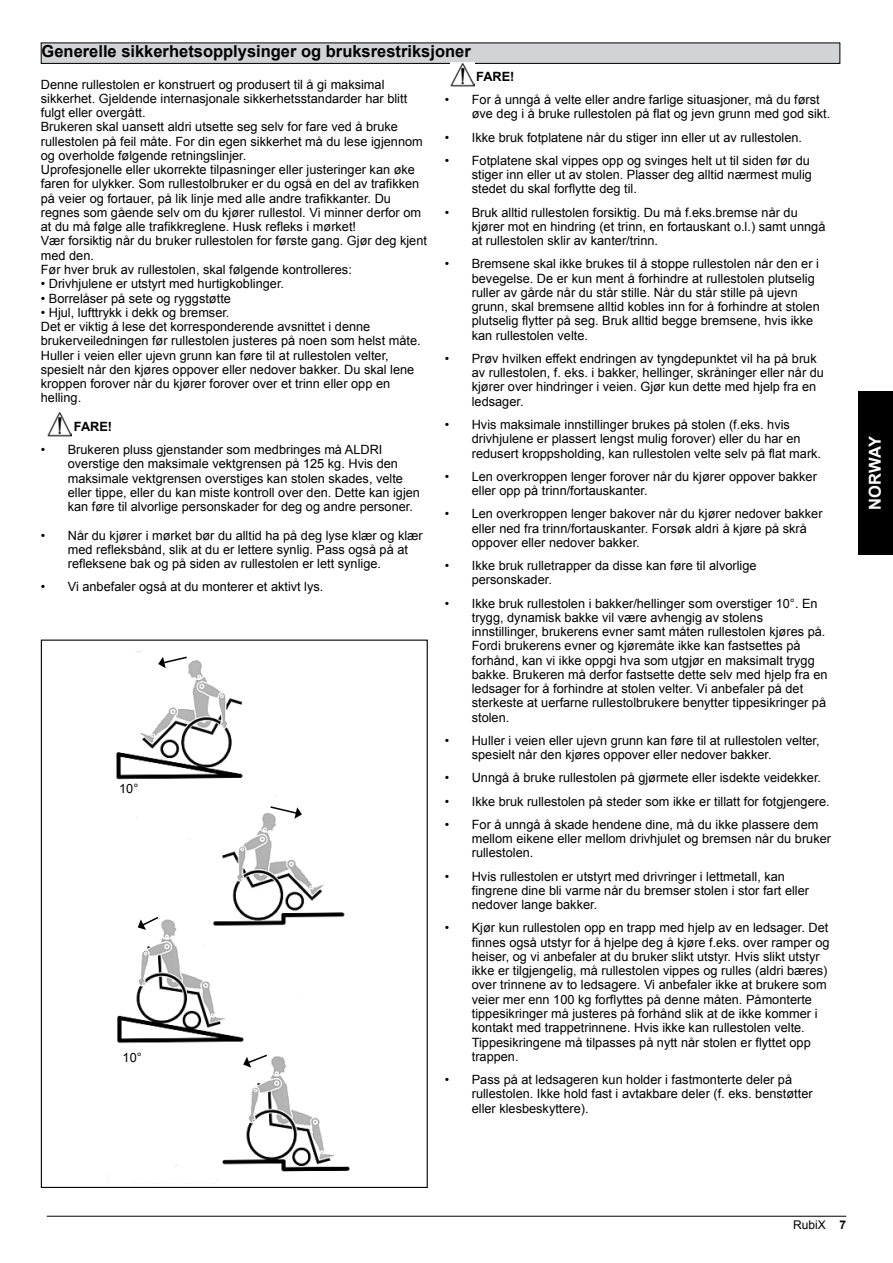
<style>
.page{position:relative;width:893px;height:1263px;background:#fff}
.page>*{position:absolute;margin:0;border:0;box-sizing:border-box;transform-origin:0 0}
.t1{font:700 16.5px "Arial";color:#000}
.t2{font:700 16.5px "Arial";color:#fff}
.t3{font:12.75px/14.2px "Arial";color:#000}
.t4{font:700 12.75px "Arial";color:#000}
.t5{font:12px "Arial";color:#000}
.s1{font-weight:700}
</style>
<div class="page">
<hr style="left:47px;top:1216px;width:799px;height:1px;background:#000">
<div style="left:859px;top:391px;width:34px;height:164px;background:#000"></div>
<div style="left:41px;top:43px;width:799px;height:20px;background:#d1d3d4"></div>
<div style="left:41px;top:43px;width:799px;height:21px;border:1px solid #000"></div>
<img style="left:107px;top:660px;width:243px;height:524px">
<svg style="left:158px;top:656px;width:30px;height:12px"></svg>
<svg style="left:269px;top:805px;width:33px;height:14px"></svg>
<svg style="left:138px;top:915px;width:22px;height:15px"></svg>
<svg style="left:243px;top:1053px;width:26px;height:15px"></svg>
<img style="left:48px;top:412px;width:23px;height:24px">
<img style="left:451px;top:62px;width:24px;height:25px">
<p class="t1" style="left:42px;top:40px;width:431px">Generelle sikkerhetsopplysinger og bruksrestriksjoner</p>
<p class="t3" style="left:41px;top:77px;width:388px">Denne rullestolen er konstruert og produsert til å gi maksimal sikkerhet. Gjeldende internasjonale sikkerhetsstandarder har blitt fulgt eller overgått.<br>Brukeren skal uansett aldri utsette seg selv for fare ved å bruke rullestolen på feil måte. For din egen sikkerhet må du lese igjennom og overholde følgende retningslinjer.<br>Uprofesjonelle eller ukorrekte tilpasninger eller justeringer kan øke faren for ulykker. Som rullestolbruker er du også en del av trafikken på veier og fortauer, på lik linje med alle andre trafikkanter. Du regnes som gående selv om du kjører rullestol. Vi minner derfor om at du må følge alle trafikkreglene. Husk refleks i mørket!<br>Vær forsiktig når du bruker rullestolen for første gang. Gjør deg kjent med den.<br>Før hver bruk av rullestolen, skal følgende kontrolleres:</p>
<p class="t3" style="left:41px;top:277px;width:245px">• Drivhjulene er utstyrt med hurtigkoblinger.</p>
<p class="t3" style="left:41px;top:291px;width:192px">• Borrelåser på sete og ryggstøtte</p>
<p class="t3" style="left:41px;top:305px;width:381px">• Hjul, lufttrykk i dekk og bremser.<br>Det er viktig å lese det korresponderende avsnittet i denne brukerveiledningen før rullestolen justeres på noen som helst måte.<br>Huller i veien eller ujevn grunn kan føre til at rullestolen velter, spesielt når den kjøres oppover eller nedover bakker. Du skal lene kroppen forover når du kjører forover over et trinn eller opp en helling.</p>
<p class="t4" style="left:74px;top:418px;width:40px">FARE!</p>
<p class="t3" style="left:68px;top:443px;width:354px;text-indent:-27px">• Brukeren pluss gjenstander som medbringes må ALDRI overstige den maksimale vektgrensen på 125 kg. Hvis den maksimale vektgrensen overstiges kan stolen skades, velte eller tippe, eller du kan miste kontroll over den. Dette kan igjen kan føre til alvorlige personskader for deg og andre personer.</p>
<p class="t3" style="left:68px;top:528px;width:356px;text-indent:-27px">• Når du kjører i mørket bør du alltid ha på deg lyse klær og klær med refleksbånd, slik at du er lettere synlig. Pass også på at refleksene bak og på siden av rullestolen er lett synlige.</p>
<p class="t3" style="left:41px;top:580px;width:284px">• Vi anbefaler også at du monterer et aktivt lys.</p>
<p class="t4" style="left:476px;top:68px;width:40px">FARE!</p>
<p class="t3" style="left:472px;top:93px;width:360px;text-indent:-27px">• For å unngå å velte eller andre farlige situasjoner, må du først øve deg i å bruke rullestolen på flat og jevn grunn med god sikt.</p>
<p class="t3" style="left:445px;top:130px;width:359px">• Ikke bruk fotplatene når du stiger inn eller ut av rullestolen.</p>
<p class="t3" style="left:472px;top:153px;width:342px;text-indent:-27px">• Fotplatene skal vippes opp og svinges helt ut til siden før du stiger inn eller ut av stolen. Plasser deg alltid nærmest mulig stedet du skal forflytte deg til.</p>
<p class="t3" style="left:472px;top:205px;width:355px;text-indent:-27px">• Bruk alltid rullestolen forsiktig. Du må f.eks.bremse når du kjører mot en hindring (et trinn, en fortauskant o.l.) samt unngå at rullestolen sklir av kanter/trinn.</p>
<p class="t3" style="left:472px;top:257px;width:349px;text-indent:-27px">• Bremsene skal ikke brukes til å stoppe rullestolen når den er i bevegelse. De er kun ment å forhindre at rullestolen plutselig ruller av gårde når du står stille. Når du står stille på ujevn grunn, skal bremsene alltid kobles inn for å forhindre at stolen plutselig flytter på seg. Bruk alltid begge bremsene, hvis ikke kan rullestolen velte.</p>
<p class="t3" style="left:472px;top:351px;width:354px;text-indent:-27px">• Prøv hvilken effekt endringen av tyngdepunktet vil ha på bruk av rullestolen, f. eks. i bakker, hellinger, skråninger eller når du kjører over hindringer i veien. Gjør kun dette med hjelp fra en ledsager.</p>
<p class="t3" style="left:472px;top:417px;width:351px;text-indent:-27px">• Hvis maksimale innstillinger brukes på stolen (f.eks. hvis drivhjulene er plassert lengst mulig forover) eller du har en redusert kroppsholding, kan rullestolen velte selv på flat mark.</p>
<p class="t3" style="left:472px;top:469px;width:347px;text-indent:-27px">• Len overkroppen lenger forover når du kjører oppover bakker eller opp på trinn/fortauskanter.</p>
<p class="t3" style="left:472px;top:507px;width:352px;text-indent:-27px">• Len overkroppen lenger bakover når du kjører nedover bakker eller ned fra trinn/fortauskanter. Forsøk aldri å kjøre på skrå oppover eller nedover bakker.</p>
<p class="t3" style="left:472px;top:559px;width:286px;text-indent:-27px">• Ikke bruk rulletrapper da disse kan føre til alvorlige personskader.</p>
<p class="t3" style="left:472px;top:596px;width:357px;text-indent:-27px">• Ikke bruk rullestolen i bakker/hellinger som overstiger 10°. En trygg, dynamisk bakke vil være avhengig av stolens innstillinger, brukerens evner samt måten rullestolen kjøres på.<br>Fordi brukerens evner og kjøremåte ikke kan fastsettes på forhånd, kan vi ikke oppgi hva som utgjør en maksimalt trygg bakke. Brukeren må derfor fastsette dette selv med hjelp fra en ledsager for å forhindre at stolen velter. Vi anbefaler på det sterkeste at uerfarne rullestolbrukere benytter tippesikringer på stolen.</p>
<p class="t3" style="left:472px;top:733px;width:349px;text-indent:-27px">• Huller i veien eller ujevn grunn kan føre til at rullestolen velter, spesielt når den kjøres oppover eller nedover bakker.</p>
<p class="t3" style="left:445px;top:771px;width:378px">• Unngå å bruke rullestolen på gjørmete eller isdekte veidekker.</p>
<p class="t3" style="left:445px;top:794px;width:386px">• Ikke bruk rullestolen på steder som ikke er tillatt for fotgjengere.</p>
<p class="t3" style="left:472px;top:817px;width:361px;text-indent:-27px">• For å unngå å skade hendene dine, må du ikke plassere dem mellom eikene eller mellom drivhjulet og bremsen når du bruker rullestolen.</p>
<p class="t3" style="left:472px;top:869px;width:339px;text-indent:-27px">• Hvis rullestolen er utstyrt med drivringer i lettmetall, kan fingrene dine bli varme når du bremser stolen i stor fart eller nedover lange bakker.</p>
<p class="t3" style="left:472px;top:921px;width:359px;text-indent:-27px">• Kjør kun rullestolen opp en trapp med hjelp av en ledsager. Det finnes også utstyr for å hjelpe deg å kjøre f.eks. over ramper og heiser, og vi anbefaler at du bruker slikt utstyr. Hvis slikt utstyr ikke er tilgjengelig, må rullestolen vippes og rulles (aldri bæres) over trinnene av to ledsagere. Vi anbefaler ikke at brukere som veier mer enn 100 kg forflyttes på denne måten. Påmonterte tippesikringer må justeres på forhånd slik at de ikke kommer i kontakt med trappetrinnene. Hvis ikke kan rullestolen velte.<br>Tippesikringene må tilpasses på nytt når stolen er flyttet opp trappen.</p>
<p class="t3" style="left:472px;top:1072px;width:342px;text-indent:-27px">• Pass på at ledsageren kun holder i fastmonterte deler på rullestolen. Ikke hold fast i avtakbare deler (f. eks. benstøtter eller klesbeskyttere).</p>
<p class="t3" style="left:119px;top:782px;width:21px">10°</p>
<p class="t3" style="left:123px;top:1051px;width:21px">10°</p>
<p class="t2" style="left:864px;top:510px;width:76px;rotate:-90deg">NORWAY</p>
<p class="t5" style="left:793px;top:1217px;width:55px">RubiX <span class="s1">7</span></p>
</div>
